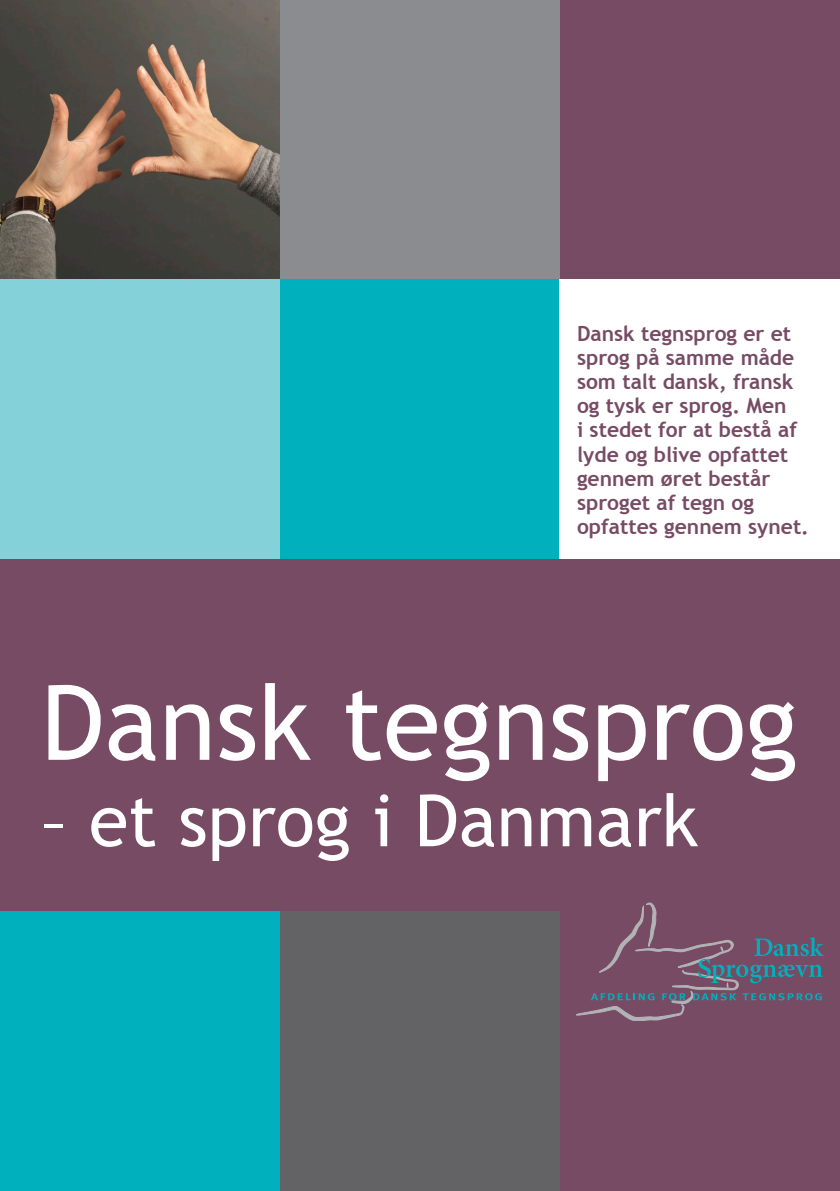
<style>
.page{position:relative;width:840px;height:1191px;background:#fff}
.page>*{position:absolute;margin:0;border:0;box-sizing:border-box;transform-origin:0 0}
.t1{font:104px "Trebuchet MS";color:#fff}
.t2{font:72px "Trebuchet MS";color:#fff}
.t3{font:700 21px/24px "Trebuchet MS";color:#774b64}
</style>
<div class="page">
<div style="left:0;top:0;width:839px;height:1191px;background:#774b64"></div>
<img style="left:0;top:0;width:280px;height:279px">
<div style="left:280px;top:0;width:279px;height:279px;background:#8a8c8f"></div>
<div style="left:0;top:279px;width:280px;height:280px;background:#84d1d9"></div>
<div style="left:0;top:911px;width:280px;height:280px;background:#00b0bc"></div>
<div style="left:280px;top:279px;width:279px;height:280px;background:#00b0bc"></div>
<div style="left:280px;top:911px;width:279px;height:280px;background:#636366"></div>
<svg style="left:576px;top:903px;width:247px;height:117px"></svg>
<div style="left:559px;top:279px;width:280px;height:280px;background:#fff"></div>
<p class="t3" style="left:576px;top:322px;width:233px">Dansk tegnsprog er et sprog på samme måde som talt dansk, fransk og tysk er sprog. Men<br>i stedet for at bestå af lyde og blive opfattet gennem øret består sproget af tegn og opfattes gennem synet.</p>
<p class="t1" style="left:41px;top:661px;width:758px">Dansk tegnsprog</p>
<p class="t2" style="left:41px;top:778px;width:658px">– et sprog i Danmark</p>
</div>
